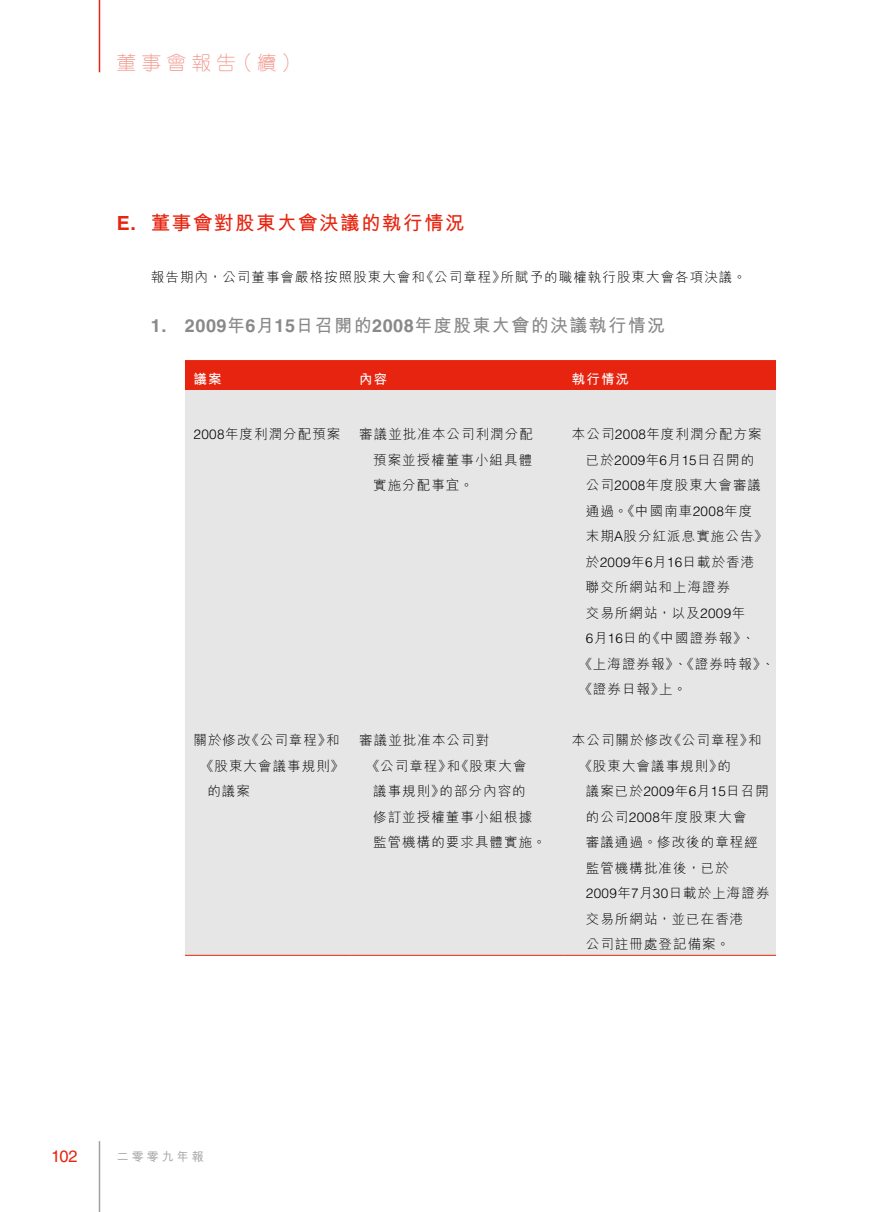
<style>
.page{position:relative;width:893px;height:1212px;background:#fff}
.page>*{position:absolute;margin:0;border:0;box-sizing:border-box;transform-origin:0 0}
.Subhead_1{font:700 19.5px "M Hei HK";letter-spacing:.08em;color:#e72410}
.t1{font:300 19.5px "M Yuen HK";letter-spacing:.28em;color:#f39287}
.Subhead_2{font:700 18px "M Hei HK";letter-spacing:.08em;color:#898989}
.t2{font:16.5px "Helvetica LT Std";color:#e72410}
.Body_text{font:300 13.5px "M Hei HK";letter-spacing:.08em;color:#000}
.Body_text-2{font:700 13.5px "M Hei HK";letter-spacing:.08em;color:#fff}
.t3{font:500 12px "M Hei HK";letter-spacing:.25em;color:#9fa0a0}
.s1{font-family:"Helvetica LT Std"}
</style>
<div class="page">
<hr style="left:99px;top:0;width:1px;height:72px;background:#e72410">
<hr style="left:99px;top:1141px;width:1px;height:71px;background:#9fa0a0">
<div style="left:185px;top:360px;width:591px;height:30px;background:#e72410"></div>
<div style="left:185px;top:390px;width:591px;height:565px;background:#e6e6e6"></div>
<hr style="left:185px;top:955px;width:166px;height:1px;background:#e72410">
<hr style="left:351px;top:955px;width:212px;height:1px;background:#e72410">
<hr style="left:563px;top:955px;width:213px;height:1px;background:#e72410">
<h1 class="t1" style="left:117px;top:50px;width:185px">董事會報告（續）</h1>
<p class="Subhead_1" style="left:117px;top:209px;width:349px"><span class="s1">E.</span> 董事會對股東大會決議的執行情況</p>
<p class="Body_text" style="left:151px;top:270px;width:597px">報告期內，公司董事會嚴格按照股東大會和《公司章程》所賦予的職權執行股東大會各項決議。</p>
<p class="Subhead_2" style="left:151px;top:313px;width:516px"><span class="s1">1. 2009</span>年<span class="s1">6</span>月<span class="s1">15</span>日召開的<span class="s1">2008</span>年度股東大會的決議執行情況</p>
<p class="Body_text-2" style="left:193px;top:369px;width:30px">議案</p>
<p class="Body_text-2" style="left:359px;top:369px;width:30px">內容</p>
<p class="Body_text-2" style="left:572px;top:369px;width:59px">執行情況</p>
<p class="Body_text" style="left:193px;top:427px;width:148px"><span class="s1">2008</span>年度利潤分配預案</p>
<p class="Body_text" style="left:359px;top:427px;width:175px">審議並批准本公司利潤分配</p>
<p class="Body_text" style="left:373px;top:453px;width:161px">預案並授權董事小組具體</p>
<p class="Body_text" style="left:373px;top:478px;width:102px">實施分配事宜。</p>
<p class="Body_text" style="left:572px;top:427px;width:191px">本公司<span class="s1">2008</span>年度利潤分配方案</p>
<p class="Body_text" style="left:586px;top:453px;width:170px">已於<span class="s1">2009</span>年<span class="s1">6</span>月<span class="s1">15</span>日召開的</p>
<p class="Body_text" style="left:586px;top:478px;width:177px">公司<span class="s1">2008</span>年度股東大會審議</p>
<p class="Body_text" style="left:586px;top:504px;width:168px">通過。《中國南車<span class="s1">2008</span>年度</p>
<p class="Body_text" style="left:586px;top:529px;width:183px">末期<span class="s1">A</span>股分紅派息實施公告》</p>
<p class="Body_text" style="left:586px;top:555px;width:170px">於<span class="s1">2009</span>年<span class="s1">6</span>月<span class="s1">16</span>日載於香港</p>
<p class="Body_text" style="left:586px;top:580px;width:146px">聯交所網站和上海證券</p>
<p class="Body_text" style="left:586px;top:606px;width:161px">交易所網站，以及<span class="s1">2009</span>年</p>
<p class="Body_text" style="left:586px;top:631px;width:171px"><span class="s1">6</span>月<span class="s1">16</span>日的《中國證券報》、</p>
<p class="Body_text" style="left:579px;top:657px;width:197px">《上海證券報》、《證券時報》、</p>
<p class="Body_text" style="left:579px;top:682px;width:109px">《證券日報》上。</p>
<p class="Body_text" style="left:193px;top:733px;width:148px">關於修改《公司章程》和</p>
<p class="Body_text" style="left:201px;top:759px;width:145px">《股東大會議事規則》</p>
<p class="Body_text" style="left:207px;top:784px;width:44px">的議案</p>
<p class="Body_text" style="left:359px;top:733px;width:131px">審議並批准本公司對</p>
<p class="Body_text" style="left:366px;top:759px;width:162px">《公司章程》和《股東大會</p>
<p class="Body_text" style="left:373px;top:784px;width:154px">議事規則》的部分內容的</p>
<p class="Body_text" style="left:373px;top:810px;width:161px">修訂並授權董事小組根據</p>
<p class="Body_text" style="left:373px;top:835px;width:174px">監管機構的要求具體實施。</p>
<p class="Body_text" style="left:572px;top:733px;width:191px">本公司關於修改《公司章程》和</p>
<p class="Body_text" style="left:579px;top:759px;width:153px">《股東大會議事規則》的</p>
<p class="Body_text" style="left:586px;top:784px;width:185px">議案已於<span class="s1">2009</span>年<span class="s1">6</span>月<span class="s1">15</span>日召開</p>
<p class="Body_text" style="left:586px;top:810px;width:162px">的公司<span class="s1">2008</span>年度股東大會</p>
<p class="Body_text" style="left:586px;top:835px;width:174px">審議通過。修改後的章程經</p>
<p class="Body_text" style="left:586px;top:861px;width:145px">監管機構批准後，已於</p>
<p class="Body_text" style="left:586px;top:886px;width:185px"><span class="s1">2009</span>年<span class="s1">7</span>月<span class="s1">30</span>日載於上海證券</p>
<p class="Body_text" style="left:586px;top:912px;width:159px">交易所網站，並已在香港</p>
<p class="Body_text" style="left:586px;top:937px;width:145px">公司註冊處登記備案。</p>
<p class="t2" style="left:51px;top:1146px;width:28px">102</p>
<p class="t3" style="left:117px;top:1147px;width:88px">二零零九年報</p>
</div>
